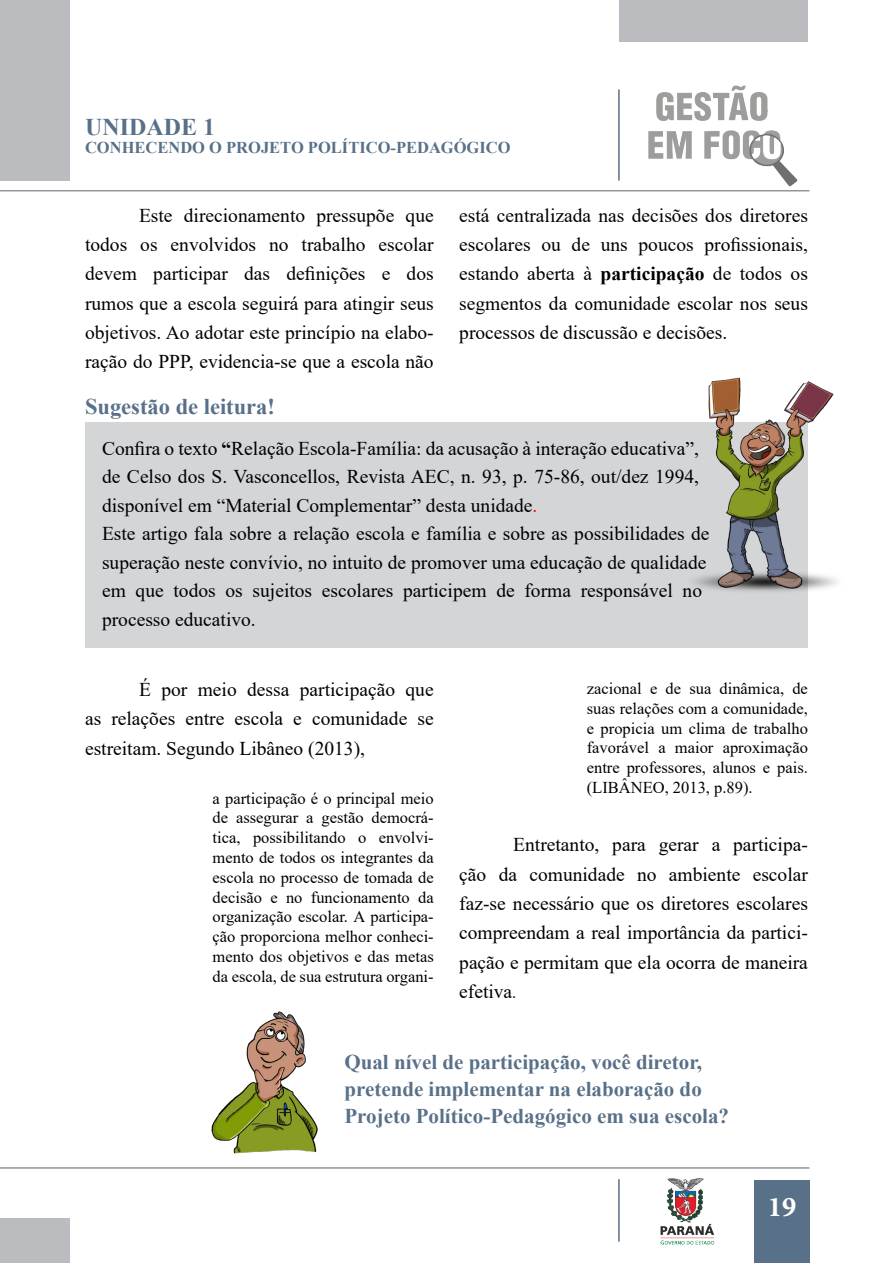
<style>
.page{position:relative;width:893px;height:1263px;background:#fff}
.page>*{position:absolute;margin:0;border:0;box-sizing:border-box;transform-origin:0 0}
.t1{font:700 28.5px "Minion Pro";color:#fff}
.t2{font:700 24px "Times New Roman";color:#587088}
.t3{font:700 22.5px "Times New Roman";color:#587088}
.t4{font:700 21px/27px "Times New Roman";color:#587088}
.t5{font:19.5px/29.2px "Times New Roman";color:#000;text-align:justify}
.t6{font:16.5px/19.8px "Times New Roman";color:#000;text-align:justify}
.t7{font:700 16.5px "Times New Roman";color:#587088}
.s1{font-weight:700}
.s2{color:#f00}
.s3{font-size:16.5px}
</style>
<div class="page">
<div style="left:0;top:0;width:69px;height:181px;background:#bbbcbf"></div>
<hr style="left:0;top:190px;width:809px;height:1px;background:#939598">
<hr style="left:618px;top:89px;width:2px;height:92px;background:#587088">
<img style="left:648px;top:85px;width:150px;height:102px">
<div style="left:619px;top:0;width:189px;height:41px;background:#bbbcbf"></div>
<hr style="left:0;top:1167px;width:809px;height:2px;background:#939598">
<div style="left:754px;top:1180px;width:55px;height:83px;background:#587088"></div>
<hr style="left:618px;top:1179px;width:2px;height:63px;background:#587088">
<img style="left:660px;top:1178px;width:54px;height:67px">
<div style="left:0;top:1219px;width:69px;height:44px;background:#bbbcbf"></div>
<div style="left:86px;top:422px;width:722px;height:226px;background:#d4d5d7"></div>
<img style="left:693px;top:377px;width:144px;height:215px">
<img style="left:211px;top:1011px;width:107px;height:143px">
<p class="t2" style="left:85px;top:110px;width:131px">UNIDADE 1</p>
<p class="t7" style="left:85px;top:136px;width:427px">CONHECENDO O PROJETO POLÍTICO-PEDAGÓGICO</p>
<p class="t5" style="left:85px;top:200px;width:350px;text-indent:54px">Este direcionamento pressupõe que todos os envolvidos no trabalho escolar devem participar das definições e dos rumos que a escola seguirá para atingir seus objetivos. Ao adotar este princípio na elabo&shy;ração do PPP, evidencia-se que a escola não</p>
<p class="t3" style="left:85px;top:390px;width:191px">Sugestão de leitura!</p>
<p class="t5" style="left:102px;top:433px;width:599px;line-height:28.5px">Confira o texto <span class="s1">“</span>Relação Escola-Família: da acusação à interação educativa”, de Celso dos S. Vasconcellos, Revista AEC, n. 93, p. 75-86, out/dez 1994, disponível em “Material Complementar” desta unidade<span class="s2">.</span></p>
<p class="t5" style="left:102px;top:519px;width:609px;line-height:28.5px;text-align:left">Este artigo fala sobre a relação escola e família e sobre as possibilidades de superação neste convívio, no intuito de promover uma educação de qualidade em que todos os sujeitos escolares participem de forma responsável no processo educativo.</p>
<p class="t5" style="left:459px;top:200px;width:350px">está centralizada nas decisões dos diretores escolares ou de uns poucos profissionais, estando aberta à <span class="s1">participação</span> de todos os segmentos da comunidade escolar nos seus processos de discussão e decisões.</p>
<p class="t5" style="left:85px;top:674px;width:350px;text-indent:54px">É por meio dessa participação que as relações entre escola e comunidade se estreitam. Segundo Libâneo (2013),</p>
<p class="t6" style="left:213px;top:788px;width:223px">a participação é o principal meio de assegurar a gestão democrá&shy;tica, possibilitando o envolvi&shy;mento de todos os integrantes da escola no processo de tomada de decisão e no funcionamento da organização escolar. A participa&shy;ção proporciona melhor conheci&shy;mento dos objetivos e das metas da escola, de sua estrutura organi-</p>
<p class="t6" style="left:587px;top:678px;width:223px">zacional e de sua dinâmica, de suas relações com a comunidade, e propicia um clima de trabalho favorável a maior aproximação entre professores, alunos e pais. (LIBÂNEO, 2013, p.89).</p>
<p class="t5" style="left:459px;top:830px;width:350px;text-indent:54px">Entretanto, para gerar a participa&shy;ção da comunidade no ambiente escolar faz-se necessário que os diretores escolares compreendam a real importância da partici&shy;pação e permitam que ela ocorra de maneira efetiva<span class="s3">.</span></p>
<p class="t4" style="left:344px;top:1047px;width:386px">Qual nível de participação, você diretor, pretende implementar na elaboração do<br>Projeto Político-Pedagógico em sua escola?</p>
<h1 class="t1" style="left:768px;top:1187px;width:30px">19</h1>
</div>
